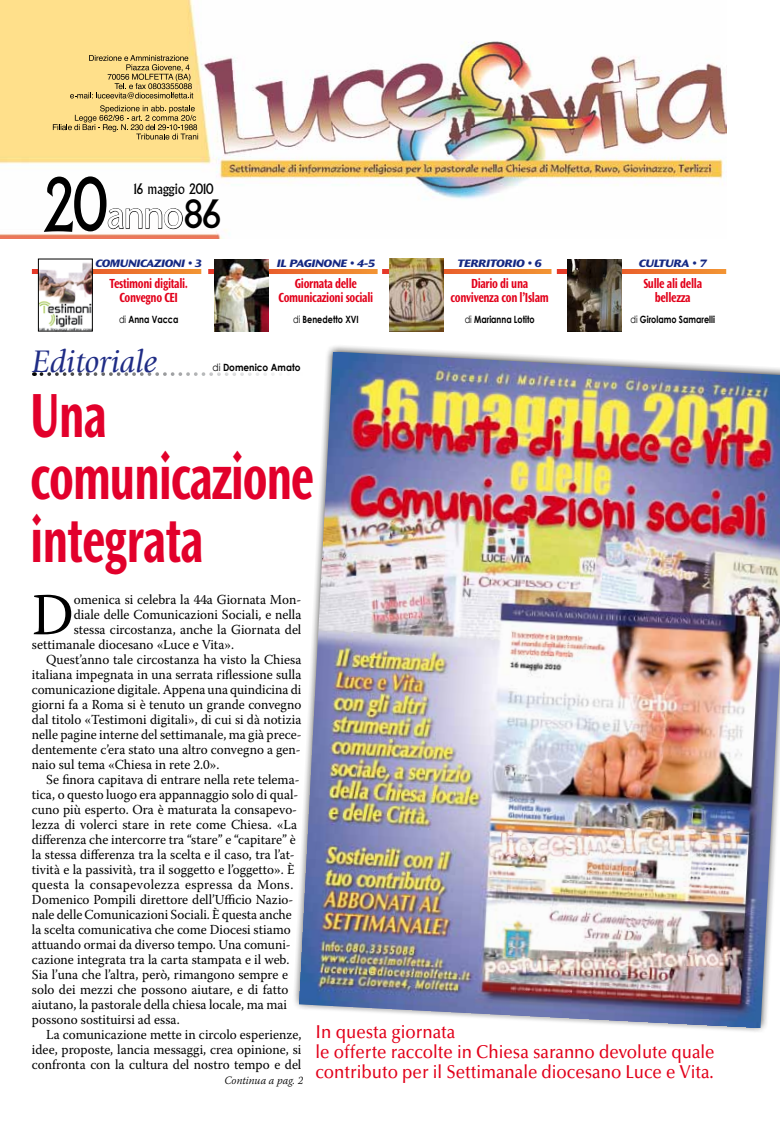
<style>
.page{position:relative;width:780px;height:1138px;background:#fff}
.page>*{position:absolute;margin:0;border:0;box-sizing:border-box;transform-origin:0 0}
.t1{font:700 65px/62.5px "Ocean Sans Std";letter-spacing:-.025em;color:#e2002b;scale:.72 1}
.t2{font:59.25px "Warnock Pro";color:#000;scale:.96 1}
.t3{font:500 38.12px "Stone Sans Std";color:#fff;scale:.95 1}
.t4{font:italic 32.5px "Giovanni Std";color:#1f2c85}
.t5{font:500 18.75px/20px "Optima LT Std";color:#e2001a;scale:.9 1}
.t6{font:14.12px "Albertus MT Std";color:#000;scale:.88 1}
.t7{font:13.75px "Warnock Pro";color:#000;scale:.96 1}
.t8{font:700 13.75px/13.8px "Ocean Sans Std";letter-spacing:-.03em;color:#e2001a;text-align:center;scale:.8 1}
.t9{font:13.75px "Warnock Pro";letter-spacing:.025em;color:#000;scale:.96 1}
.t10{font:italic 800 expanded 11.25px "Ocean Sans Std";letter-spacing:-.03em;color:#162983}
.t11{font:italic 300 11.25px "Warnock Pro";color:#000;scale:.96 1}
.t12{font:700 10px "Century Gothic";color:#000;scale:.81 1}
.t13{font:700 10px "Century Gothic";color:#000;scale:.9 1}
.s1{font-family:"Albertus MT Std";font-weight:400;font-size:72.5px;color:#000}
.s2{font-family:"Albertus MT Std";font-weight:400;color:#000}
.s3{font-weight:400}
</style>
<div class="page">
<img style="left:0;top:0;width:726px;height:238px">
<svg style="left:108px;top:208px;width:75px;height:21px"></svg>
<svg style="left:53px;top:105px;width:145px;height:35px"></svg>
<svg style="left:70px;top:55px;width:123px;height:43px"></svg>
<svg style="left:382px;top:269px;width:169px;height:5px"></svg>
<svg style="left:32px;top:269px;width:169px;height:5px"></svg>
<svg style="left:208px;top:269px;width:169px;height:5px"></svg>
<svg style="left:556px;top:269px;width:170px;height:5px"></svg>
<img style="left:299px;top:351px;width:481px;height:677px">
<img style="left:389px;top:259px;width:54px;height:72px">
<img style="left:567px;top:259px;width:54px;height:72px">
<img style="left:40px;top:262px;width:50px;height:67px">
<div style="left:38px;top:259px;width:54px;height:72px;border:1px solid #000"></div>
<img style="left:214px;top:259px;width:54px;height:72px">
<h3 class="t3" style="left:43px;top:192px;width:188px"><span class="s1">20</span>anno<span class="s2">86</span></h3>
<p class="t6" style="left:134px;top:180px;width:92px">16 maggio 2010</p>
<p class="t10" style="left:95px;top:257px;width:108px">COMUNICAZIONI • 3</p>
<p class="t8" style="left:109px;top:276px;width:100px">Testimoni digitali.<br>Convegno CEI</p>
<p class="t12" style="left:119px;top:312px;width:75px"><span class="s3">di</span> Anna Vacca</p>
<p class="t10" style="left:277px;top:257px;width:43px">IL PAGINON</p>
<p class="t10" style="left:340px;top:257px;width:36px">E • 4-5</p>
<p class="t8" style="left:278px;top:277px;width:120px">Giornata delle<br>Comunicazioni sociali</p>
<p class="t12" style="left:293px;top:312px;width:83px"><span class="s3">di</span> Benedetto XVI</p>
<h3 class="t4" style="left:32px;top:343px;width:127px">Editoriale</h3>
<p class="t13" style="left:212px;top:360px;width:99px"><span class="s3">di</span> Domenico Amato</p>
<p class="t10" style="left:457px;top:257px;width:86px">TERRITORIO • 6</p>
<p class="t8" style="left:450px;top:277px;width:124px">Diario di una convivenza con l’Islam</p>
<p class="t12" style="left:464px;top:312px;width:88px"><span class="s3">di</span> Marianna Lotito</p>
<p class="t10" style="left:638px;top:257px;width:29px">CULTURA</p>
<p class="t10" style="left:692px;top:257px;width:16px">• 7</p>
<p class="t8" style="left:643px;top:277px;width:75px">Sulle ali della bellezza</p>
<p class="t12" style="left:630px;top:312px;width:106px"><span class="s3">di</span> Girolamo Samarelli</p>
<h1 class="t1" style="left:30px;top:384px;width:396px">Una comunicazione integrata</h1>
<h2 class="t2" style="left:32px;top:579px;width:45px">D</h2>
<p class="t7" style="left:74px;top:591px;width:238px">omenica si celebra la 44a Giornata Mon-</p>
<p class="t7" style="left:74px;top:606px;width:238px">diale delle Comunicazioni Sociali, e nella</p>
<p class="t7" style="left:74px;top:621px;width:238px">stessa circostanza, anche la Giornata del</p>
<p class="t7" style="left:32px;top:636px;width:212px">settimanale diocesano «Luce e Vita».</p>
<p class="t7" style="left:46px;top:651px;width:267px">Quest’anno tale circostanza ha visto la Chiesa</p>
<p class="t7" style="left:32px;top:666px;width:282px">italiana impegnata in una serrata riflessione sulla</p>
<p class="t7" style="left:32px;top:681px;width:282px">comunicazione digitale. Appena una quindicina di</p>
<p class="t7" style="left:32px;top:696px;width:282px">giorni fa a Roma si è tenuto un grande convegno</p>
<p class="t7" style="left:32px;top:711px;width:282px">dal titolo «Testimoni digitali», di cui si dà notizia</p>
<p class="t7" style="left:32px;top:726px;width:282px">nelle pagine interne del settimanale, ma già prece-</p>
<p class="t7" style="left:32px;top:741px;width:281px">dentemente c’era stato una altro convegno a gen-</p>
<p class="t7" style="left:32px;top:756px;width:197px">naio sul tema «Chiesa in rete 2.0».</p>
<p class="t7" style="left:46px;top:771px;width:265px">Se finora capitava di entrare nella rete telema-</p>
<p class="t7" style="left:32px;top:786px;width:279px">tica, o questo luogo era appannaggio solo di qual-</p>
<p class="t7" style="left:32px;top:801px;width:278px">cuno più esperto. Ora è maturata la consapevo-</p>
<p class="t7" style="left:32px;top:816px;width:278px">lezza di volerci stare in rete come Chiesa. «La</p>
<p class="t7" style="left:32px;top:831px;width:276px">differenza che intercorre tra “stare” e “capitare” è</p>
<p class="t7" style="left:32px;top:846px;width:275px">la stessa differenza tra la scelta e il caso, tra l’at-</p>
<p class="t7" style="left:32px;top:861px;width:275px">tività e la passività, tra il soggetto e l’oggetto». È</p>
<p class="t9" style="left:32px;top:876px;width:274px">questa la consapevolezza espressa da Mons.</p>
<p class="t7" style="left:32px;top:891px;width:274px">Domenico Pompili direttore dell’Ufficio Nazio-</p>
<p class="t7" style="left:32px;top:906px;width:272px">nale delle Comunicazioni Sociali. È questa anche</p>
<p class="t7" style="left:32px;top:921px;width:271px">la scelta comunicativa che come Diocesi stiamo</p>
<p class="t7" style="left:32px;top:936px;width:271px">attuando ormai da diverso tempo. Una comuni-</p>
<p class="t7" style="left:32px;top:951px;width:270px">cazione integrata tra la carta stampata e il web.</p>
<p class="t7" style="left:32px;top:966px;width:268px">Sia l’una che l’altra, però, rimangono sempre e</p>
<p class="t7" style="left:32px;top:981px;width:268px">solo dei mezzi che possono aiutare, e di fatto</p>
<p class="t7" style="left:32px;top:996px;width:267px">aiutano, la pastorale della chiesa locale, ma mai</p>
<p class="t7" style="left:32px;top:1011px;width:156px">possono sostituirsi ad essa.</p>
<p class="t7" style="left:46px;top:1026px;width:267px">La comunicazione mette in circolo esperienze,</p>
<p class="t7" style="left:32px;top:1041px;width:282px">idee, proposte, lancia messaggi, crea opinione, si</p>
<p class="t7" style="left:32px;top:1056px;width:282px">confronta con la cultura del nostro tempo e del</p>
<h3 class="t5" style="left:315px;top:1022px;width:445px">In questa giornata<br>le offerte raccolte in Chiesa saranno devolute quale contributo per il Settimanale diocesano Luce e Vita.</h3>
<p class="t11" style="left:224px;top:1073px;width:83px">Continua a pag. 2</p>
</div>
